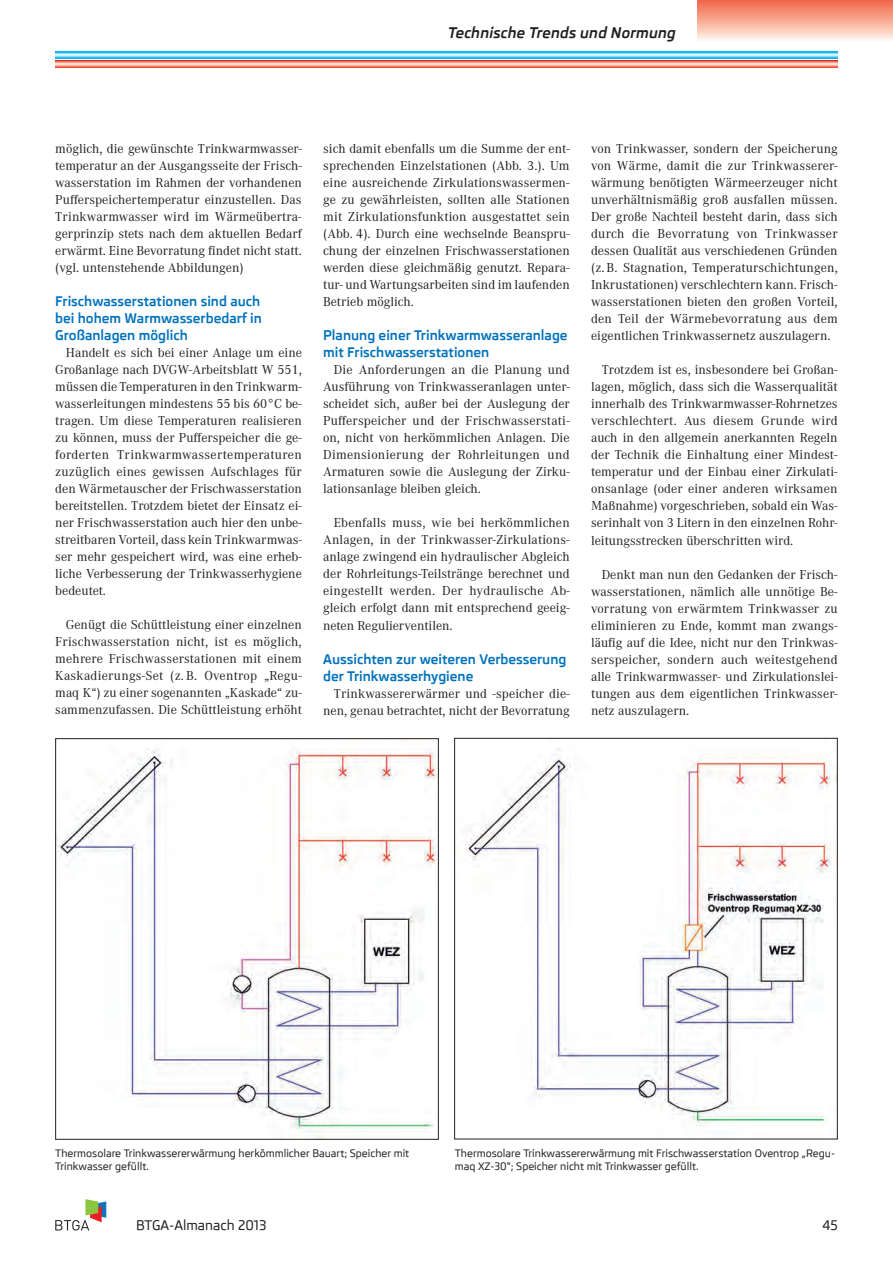
<style>
.page{position:relative;width:893px;height:1263px;background:#fff}
.page>*{position:absolute;margin:0;border:0;box-sizing:border-box;transform-origin:0 0}
.t1{font:italic 700 15px "Skoda Pro";letter-spacing:.005em;color:#231f20}
.t2{font:13.5px/17px "Corporate A";color:#231f20;text-align:justify}
.t3{font:700 13.5px/17px "Skoda Pro";color:#0072bc}
.t4{font:500 13.5px "Skoda Pro";color:#231f20}
.t5{font:500 10.5px/13.5px "Skoda Pro";color:#231f20}
</style>
<div class="page">
<div style="left:697px;top:0;width:196px;height:40px;background:linear-gradient(to bottom,#f16445,#feede1)"></div>
<svg style="left:55px;top:60px;width:783px;height:7px;background:#f69484"></svg>
<svg style="left:55px;top:51px;width:783px;height:7px;background:#6dd2f5"></svg>
<svg style="left:55px;top:1199px;width:51px;height:31px"></svg>
<img style="left:57px;top:748px;width:380px;height:390px">
<div style="left:55px;top:738px;width:384px;height:402px;border:1px solid #231f20"></div>
<img style="left:465px;top:748px;width:371px;height:378px">
<div style="left:454px;top:738px;width:384px;height:401px;border:1px solid #231f20"></div>
<p class="t1" style="left:448px;top:23px;width:229px">Technische Trends und Normung</p>
<p class="t2" style="left:55px;top:140px;width:248px">möglich, die gewünschte Trinkwarmwasser&shy;temperatur an der Ausgangsseite der Frisch&shy;wasserstation im Rahmen der vorhandenen Pufferspeichertemperatur einzustellen. Das Trinkwarmwasser wird im Wärmeübertra&shy;gerprinzip stets nach dem aktuellen Bedarf erwärmt. Eine Bevorratung findet nicht statt. (vgl. untenstehende Abbildungen)</p>
<p class="t3" style="left:55px;top:293px;width:208px">Frischwasserstationen sind auch bei hohem Warmwasserbedarf in<br>Großanlagen möglich</p>
<p class="t2" style="left:55px;top:345px;width:248px;text-indent:11px">Handelt es sich bei einer Anlage um eine Großanlage nach DVGW-Arbeitsblatt W 551, müssen die Temperaturen in den Trinkwarm&shy;wasserleitungen mindestens 55 bis 60°C be&shy;tragen. Um diese Temperaturen realisieren zu können, muss der Pufferspeicher die ge&shy;forderten Trinkwarmwassertemperaturen zuzüglich eines gewissen Aufschlages für den Wärmetauscher der Frischwasserstation bereitstellen. Trotzdem bietet der Einsatz ei&shy;ner Frischwasserstation auch hier den unbe&shy;streitbaren Vorteil, dass kein Trinkwarmwas&shy;ser mehr gespeichert wird, was eine erheb&shy;liche Verbesserung der Trinkwasserhygiene bedeutet.</p>
<p class="t2" style="left:55px;top:617px;width:248px;text-indent:11px">Genügt die Schüttleistung einer einzelnen Frischwasserstation nicht, ist es möglich, mehrere Frischwasserstationen mit einem Kaskadierungs-Set (z. B. Oventrop „Regu&shy;maq K“) zu einer sogenannten „Kaskade“ zu&shy;sammenzufassen. Die Schüttleistung erhöht</p>
<p class="t2" style="left:323px;top:141px;width:248px">sich damit ebenfalls um die Summe der ent&shy;sprechenden Einzelstationen (Abb. 3.). Um eine ausreichende Zirkulationswassermen&shy;ge zu gewährleisten, sollten alle Stationen mit Zirkulationsfunktion ausgestattet sein (Abb. 4). Durch eine wechselnde Beanspru&shy;chung der einzelnen Frischwasserstationen werden diese gleichmäßig genutzt. Repara&shy;tur- und Wartungsarbeiten sind im laufenden Betrieb möglich.</p>
<p class="t3" style="left:323px;top:327px;width:246px">Planung einer Trinkwarmwasseranlage mit Frischwasserstationen</p>
<p class="t2" style="left:323px;top:362px;width:248px;text-indent:11px">Die Anforderungen an die Planung und Ausführung von Trinkwasseranlagen unter&shy;scheidet sich, außer bei der Auslegung der Pufferspeicher und der Frischwasserstati&shy;on, nicht von herkömmlichen Anlagen. Die Dimensionierung der Rohrleitungen und Armaturen sowie die Auslegung der Zirku&shy;lationsanlage bleiben gleich.</p>
<p class="t2" style="left:323px;top:515px;width:248px;text-indent:11px">Ebenfalls muss, wie bei herkömmlichen Anlagen, in der Trinkwasser-Zirkulations&shy;anlage zwingend ein hydraulischer Abgleich der Rohrleitungs-Teilstränge berechnet und eingestellt werden. Der hydraulische Ab&shy;gleich erfolgt dann mit entsprechend geeig&shy;neten Regulierventilen.</p>
<p class="t3" style="left:323px;top:650px;width:245px">Aussichten zur weiteren Verbesserung der Trinkwasserhygiene</p>
<p class="t2" style="left:323px;top:685px;width:248px;text-align:right">Trinkwassererwärmer und -speicher die&shy;nen, genau betrachtet, nicht der Bevorratung</p>
<p class="t2" style="left:591px;top:141px;width:248px">von Trinkwasser, sondern der Speicherung von Wärme, damit die zur Trinkwasserer&shy;wärmung benötigten Wärmeerzeuger nicht unverhältnismäßig groß ausfallen müssen.<br>Der große Nachteil besteht darin, dass sich durch die Bevorratung von Trinkwasser dessen Qualität aus verschiedenen Gründen (z. B. Stagnation, Temperaturschichtungen, Inkrustationen) verschlechtern kann. Frisch&shy;wasserstationen bieten den großen Vorteil, den Teil der Wärmebevorratung aus dem eigentlichen Trinkwassernetz auszulagern.</p>
<p class="t2" style="left:591px;top:362px;width:248px;text-indent:11px">Trotzdem ist es, insbesondere bei Großan&shy;lagen, möglich, dass sich die Wasserqualität innerhalb des Trinkwarmwasser-Rohrnetzes verschlechtert. Aus diesem Grunde wird auch in den allgemein anerkannten Regeln der Technik die Einhaltung einer Mindest&shy;temperatur und der Einbau einer Zirkulati&shy;onsanlage (oder einer anderen wirksamen Maßnahme) vorgeschrieben, sobald ein Was&shy;serinhalt von 3 Litern in den einzelnen Rohr&shy;leitungsstrecken überschritten wird.</p>
<p class="t2" style="left:591px;top:566px;width:248px;text-indent:11px">Denkt man nun den Gedanken der Frisch&shy;wasserstationen, nämlich alle unnötige Be&shy;vorratung von erwärmtem Trinkwasser zu eliminieren zu Ende, kommt man zwangs&shy;läufig auf die Idee, nicht nur den Trinkwas&shy;serspeicher, sondern auch weitestgehend alle Trinkwarmwasser- und Zirkulationslei&shy;tungen aus dem eigentlichen Trinkwasser&shy;netz auszulagern.</p>
<p class="t5" style="left:55px;top:1146px;width:356px">Thermosolare Trinkwassererwärmung herkömmlicher Bauart; Speicher mit<br>Trinkwasser gefüllt.</p>
<p class="t5" style="left:455px;top:1146px;width:382px">Thermosolare Trinkwassererwärmung mit Frischwasserstation Oventrop „Regu&shy;maq XZ-30“; Speicher nicht mit Trinkwasser gefüllt.</p>
<p class="t4" style="left:136px;top:1217px;width:132px">BTGA-Almanach 2013</p>
<p class="t4" style="left:822px;top:1217px;width:17px">45</p>
</div>
